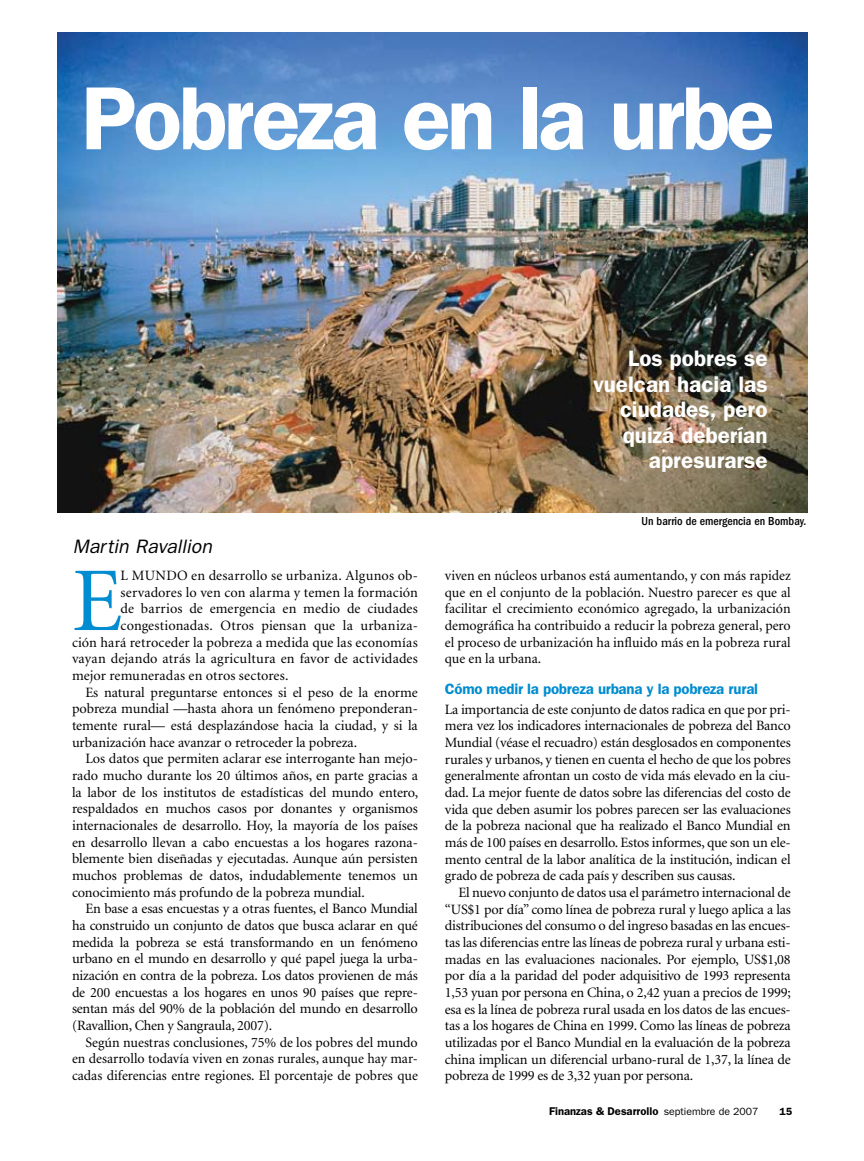
<style>
.page{position:relative;width:864px;height:1161px;background:#fff}
.page>*{position:absolute;margin:0;border:0;box-sizing:border-box;transform-origin:0 0}
.t1{font:91.05px "Minion";color:#008cd0}
.t2{font:600 90px "Franklin Gothic";color:#fff}
.t3{font:600 22.5px/25.5px "Franklin Gothic";color:#fff;text-align:right}
.t4{font:italic 19.5px "Franklin Gothic";color:#000}
.t5{font:600 15px "Franklin Gothic";letter-spacing:-.015em;color:#008cd0}
.t6{font:14.25px/16.6px "Minion";letter-spacing:-.005em;color:#000;text-align:justify}
.t7{font:14.25px "Minion";letter-spacing:.015em;color:#000}
.t8{font:500 condensed 12px "Franklin Gothic";color:#000}
.t9{font:600 11.25px "Franklin Gothic";color:#000}
.t10{font:600 10.5px "Franklin Gothic";color:#000}
.s1{font-weight:400;font-size:10.5px}
</style>
<div class="page">
<img style="left:57px;top:33px;width:751px;height:480px">
<h2 class="t2" style="left:81px;top:65px;width:695px">Pobreza en la urbe</h2>
<h3 class="t3" style="left:593px;top:346px;width:176px">Los pobres se vuelcan hacia las ciudades, pero quizá deberían apresurarse</h3>
<h3 class="t4" style="left:73px;top:535px;width:141px">Martin Ravallion</h3>
<h1 class="t1" style="left:72px;top:556px;width:52px">E</h1>
<p class="t6" style="left:121px;top:568px;width:24px">l mundo</p>
<p class="t7" style="left:191px;top:569px;width:228px">en desarrollo se urbaniza. Algunos ob-</p>
<p class="t6" style="left:121px;top:584px;width:299px">servadores lo ven con alarma y temen la formación</p>
<p class="t6" style="left:121px;top:601px;width:299px">de barrios de emergencia en medio de ciudades</p>
<p class="t7" style="left:121px;top:618px;width:299px">congestionadas. Otros piensan que la urbaniza-</p>
<p class="t6" style="left:72px;top:634px;width:347px">ción hará retroceder la pobreza a medida que las economías</p>
<p class="t6" style="left:72px;top:651px;width:347px">vayan dejando atrás la agricultura en favor de actividades</p>
<p class="t6" style="left:72px;top:668px;width:218px">mejor remuneradas en otros sectores.</p>
<p class="t6" style="left:86px;top:684px;width:334px">Es natural preguntarse entonces si el peso de la enorme</p>
<p class="t6" style="left:72px;top:701px;width:347px">pobreza mundial —hasta ahora un fenómeno preponderan-</p>
<p class="t6" style="left:72px;top:718px;width:347px">temente rural— está desplazándose hacia la ciudad, y si la</p>
<p class="t6" style="left:72px;top:734px;width:287px">urbanización hace avanzar o retroceder la pobreza.</p>
<p class="t6" style="left:86px;top:751px;width:334px">Los datos que permiten aclarar ese interrogante han mejo-</p>
<p class="t6" style="left:72px;top:768px;width:347px">rado mucho durante los 20 últimos años, en parte gracias a</p>
<p class="t6" style="left:72px;top:784px;width:348px">la labor de los institutos de estadísticas del mundo entero,</p>
<p class="t6" style="left:72px;top:801px;width:347px">respaldados en muchos casos por donantes y organismos</p>
<p class="t6" style="left:72px;top:818px;width:347px">internacionales de desarrollo. Hoy, la mayoría de los países</p>
<p class="t6" style="left:72px;top:834px;width:347px">en desarrollo llevan a cabo encuestas a los hogares razona-</p>
<p class="t6" style="left:72px;top:851px;width:347px">blemente bien diseñadas y ejecutadas. Aunque aún persisten</p>
<p class="t6" style="left:72px;top:868px;width:347px">muchos problemas de datos, indudablemente tenemos un</p>
<p class="t6" style="left:72px;top:884px;width:294px">conocimiento más profundo de la pobreza mundial.</p>
<p class="t6" style="left:86px;top:901px;width:334px">En base a esas encuestas y a otras fuentes, el Banco Mundial</p>
<p class="t6" style="left:72px;top:918px;width:347px">ha construido un conjunto de datos que busca aclarar en qué</p>
<p class="t6" style="left:72px;top:934px;width:347px">medida la pobreza se está transformando en un fenómeno</p>
<p class="t6" style="left:72px;top:951px;width:347px">urbano en el mundo en desarrollo y qué papel juega la urba-</p>
<p class="t6" style="left:72px;top:968px;width:347px">nización en contra de la pobreza. Los datos provienen de más</p>
<p class="t6" style="left:72px;top:984px;width:347px">de 200 encuestas a los hogares en unos 90 países que repre-</p>
<p class="t6" style="left:72px;top:1001px;width:347px">sentan más del 90% de la población del mundo en desarrollo</p>
<p class="t6" style="left:72px;top:1018px;width:202px">(Ravallion, Chen y Sangraula, 2007).</p>
<p class="t6" style="left:86px;top:1034px;width:334px">Según nuestras conclusiones, 75% de los pobres del mundo</p>
<p class="t6" style="left:72px;top:1051px;width:347px">en desarrollo todavía viven en zonas rurales, aunque hay mar-</p>
<p class="t6" style="left:72px;top:1068px;width:347px">cadas diferencias entre regiones. El porcentaje de pobres que</p>
<p class="t8" style="left:642px;top:514px;width:166px">Un barrio de emergencia en Bombay.</p>
<p class="t6" style="left:445px;top:568px;width:347px">viven en núcleos urbanos está aumentando, y con más rapidez que en el conjunto de la población. Nuestro parecer es que al facilitar el crecimiento económico agregado, la urbanización demográfica ha contribuido a reducir la pobreza general, pero el proceso de urbanización ha influido más en la pobreza rural que en la urbana.</p>
<p class="t5" style="left:445px;top:680px;width:315px">Cómo medir la pobreza urbana y la pobreza rural</p>
<p class="t6" style="left:445px;top:701px;width:347px">La importancia de este conjunto de datos radica en que por pri&shy;mera vez los indicadores internacionales de pobreza del Banco Mundial (véase el recuadro) están desglosados en componentes rurales y urbanos, y tienen en cuenta el hecho de que los pobres generalmente afrontan un costo de vida más elevado en la ciu&shy;dad. La mejor fuente de datos sobre las diferencias del costo de vida que deben asumir los pobres parecen ser las evaluaciones de la pobreza nacional que ha realizado el Banco Mundial en más de 100 países en desarrollo. Estos informes, que son un ele&shy;mento central de la labor analítica de la institución, indican el grado de pobreza de cada país y describen sus causas.</p>
<p class="t6" style="left:445px;top:885px;width:347px;text-indent:14px">El nuevo conjunto de datos usa el parámetro internacional de “US$1 por día” como línea de pobreza rural y luego aplica a las distribuciones del consumo o del ingreso basadas en las encues&shy;tas las diferencias entre las líneas de pobreza rural y urbana esti&shy;madas en las evaluaciones nacionales. Por ejemplo, US$1,08 por día a la paridad del poder adquisitivo de 1993 representa 1,53 yuan por persona en China, o 2,42 yuan a precios de 1999; esa es la línea de pobreza rural usada en los datos de las encues&shy;tas a los hogares de China en 1999. Como las líneas de pobreza utilizadas por el Banco Mundial en la evaluación de la pobreza china implican un diferencial urbano-rural de 1,37, la línea de pobreza de 1999 es de 3,32 yuan por persona.</p>
<p class="t9" style="left:549px;top:1105px;width:211px">Finanzas &amp; Desarrollo <span class="s1">septiembre de 2007</span></p>
<p class="t10" style="left:779px;top:1106px;width:14px">15</p>
</div>
